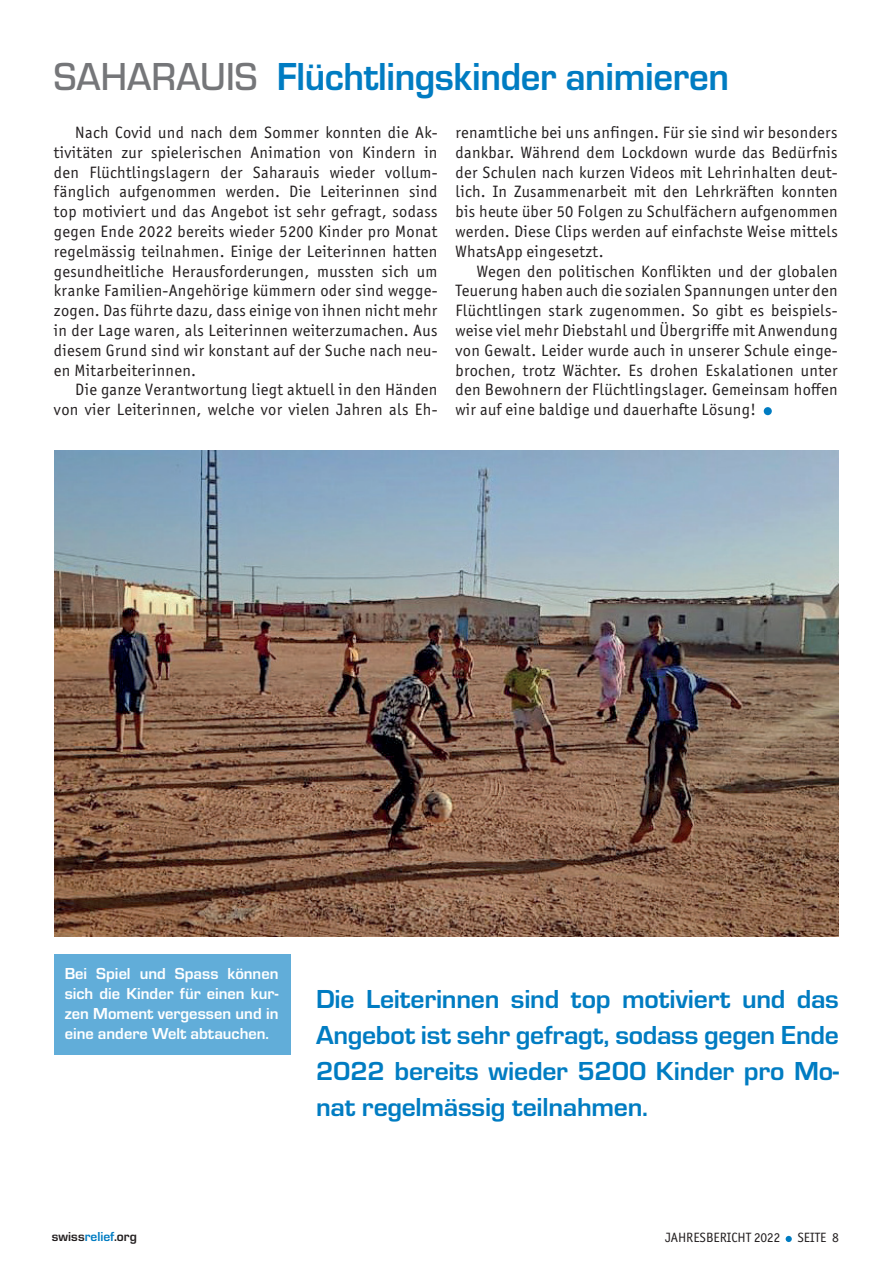
<style>
.page{position:relative;width:893px;height:1263px;background:#fff}
.page>*{position:absolute;margin:0;border:0;box-sizing:border-box;transform-origin:0 0}
.t1{font:700 40.5px "Eurostile";letter-spacing:-.01em;color:#007cc2;scale:.96 1}
.t2{font:700 27px/36px "Eurostile";letter-spacing:-.01em;color:#007cc2;text-align:justify}
.t3{font:16.5px/19.8px "Officina Sans ITC Pro";letter-spacing:.02em;color:#231f20;text-align:justify}
.t4{font:700 16.5px/19.8px "Eurostile";color:#fff;text-align:justify}
.t5{font:13.5px "Officina Sans ITC Pro";color:#231f20}
.t6{font:700 13.5px "Eurostile";color:#231f20}
.s1{font-weight:500;color:#757679}
.s2{color:#007cc2}
</style>
<div class="page">
<svg style="left:786px;top:1236px;width:6px;height:6px"></svg>
<img style="left:54px;top:450px;width:785px;height:486px">
<div style="left:764px;top:407px;width:8px;height:8px;background:#007cc2;border-radius:50%"></div>
<div style="left:54px;top:954px;width:236px;height:100px;background:#61add9"></div>
<h1 class="t1" style="left:54px;top:48px;width:705px"><span class="s1">SAHARAUIS</span> Flüchtlingskinder animieren</h1>
<p class="t3" style="left:54px;top:122px;width:385px;text-indent:21px">Nach Covid und nach dem Sommer konnten die Ak&shy;tivitäten zur spielerischen Animation von Kindern in den Flüchtlingslagern der Saharauis wieder vollum&shy;fänglich aufgenommen werden. Die Leiterinnen sind top motiviert und das Angebot ist sehr gefragt, sodass gegen Ende 2022 bereits wieder 5200 Kinder pro Monat regelmässig teilnahmen. Einige der Leiterinnen hatten gesundheitliche Herausforderungen, mussten sich um kranke Familien-Angehörige kümmern oder sind wegge&shy;zogen. Das führte dazu, dass einige von ihnen nicht mehr in der Lage waren, als Leiterinnen weiterzumachen. Aus diesem Grund sind wir konstant auf der Suche nach neu&shy;en Mitarbeiterinnen.</p>
<p class="t3" style="left:54px;top:380px;width:385px;text-align:right">Die ganze Verantwortung liegt aktuell in den Händen von vier Leiterinnen, welche vor vielen Jahren als Eh-</p>
<p class="t3" style="left:455px;top:122px;width:384px">renamtliche bei uns anfingen. Für sie sind wir besonders dankbar. Während dem Lockdown wurde das Bedürfnis der Schulen nach kurzen Videos mit Lehrinhalten deut&shy;lich. In Zusammenarbeit mit den Lehrkräften konnten bis heute über 50 Folgen zu Schulfächern aufgenommen werden. Diese Clips werden auf einfachste Weise mittels WhatsApp eingesetzt.</p>
<p class="t3" style="left:455px;top:261px;width:384px;text-indent:21px">Wegen den politischen Konflikten und der globalen Teuerung haben auch die sozialen Spannungen unter den Flüchtlingen stark zugenommen. So gibt es beispiels&shy;weise viel mehr Diebstahl und Übergriffe mit Anwendung von Gewalt. Leider wurde auch in unserer Schule einge&shy;brochen, trotz Wächter. Es drohen Eskalationen unter den Bewohnern der Flüchtlingslager. Gemeinsam hoffen wir auf eine baldige und dauerhafte Lösung!</p>
<p class="t4" style="left:65px;top:963px;width:215px">Bei Spiel und Spass können sich die Kinder für einen kur&shy;zen Moment vergessen und in eine andere Welt abtauchen.</p>
<h2 class="t2" style="left:316px;top:979px;width:524px">Die Leiterinnen sind top motiviert und das Angebot ist sehr gefragt, sodass gegen Ende 2022 bereits wieder 5200 Kinder pro Mo&shy;nat regelmässig teilnahmen.</h2>
<p class="t6" style="left:52px;top:1227px;width:86px">swiss<span class="s2">relief</span>.org</p>
<p class="t5" style="left:665px;top:1229px;width:117px">JAHRESBERICHT 2022</p>
<p class="t5" style="left:797px;top:1229px;width:43px">SEITE 8</p>
</div>
